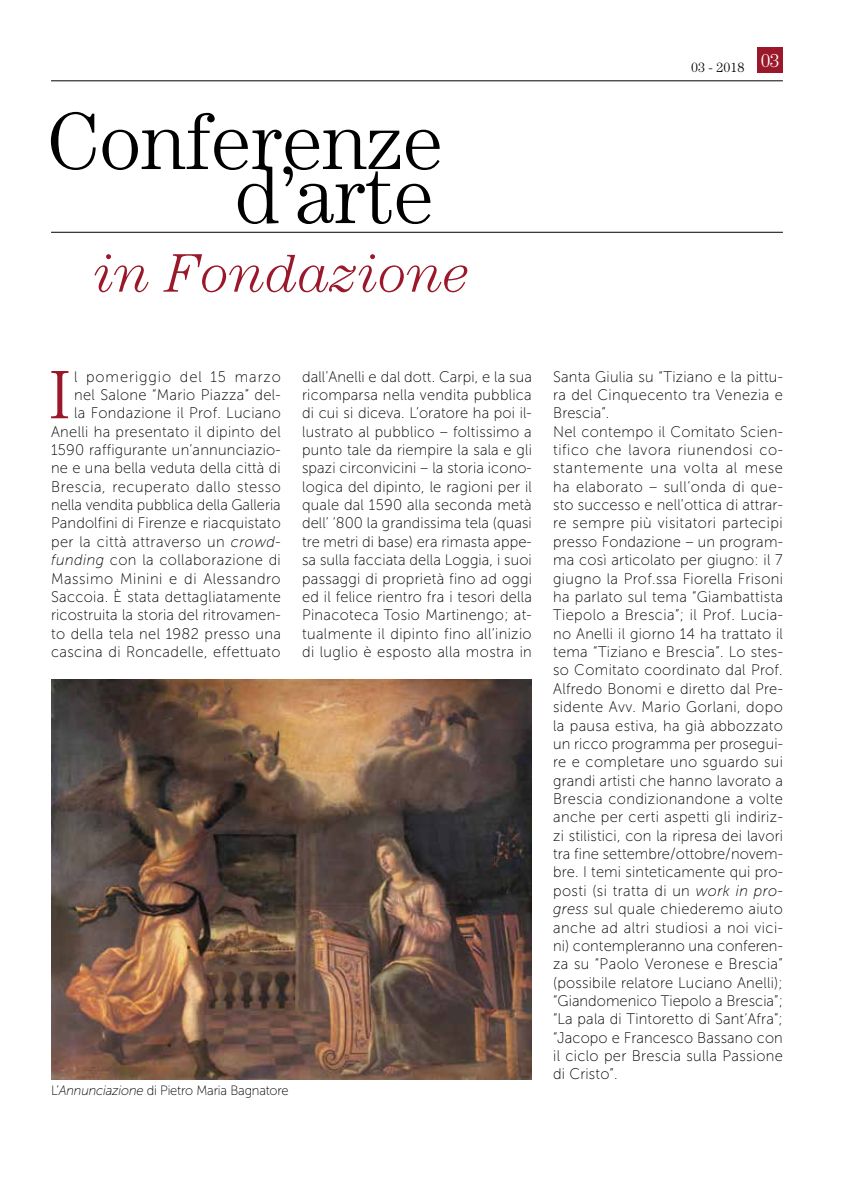
<style>
.page{position:relative;width:851px;height:1191px;background:#fff}
.page>*{position:absolute;margin:0;border:0;box-sizing:border-box;transform-origin:0 0}
.t1{font:300 81.6px "Century";letter-spacing:-.01em;color:#000}
.t2{font:300 68.7px "Century";color:#9a1829;scale:.96 1}
.t3{font:italic 300 54.45px "Century";letter-spacing:.01em;color:#9a1829}
.t4{font:15.3px/18.3px "Museo Sans 100";letter-spacing:.025em;color:#000;text-align:right;scale:.96 1}
.t5{font:13.5px "Museo Sans 100";letter-spacing:-.015em;color:#000;scale:.96 1}
.t6{font:300 13.5px "Century";color:#000}
.s1{font-style:italic}
</style>
<div class="page">
<hr style="left:51px;top:80px;width:731px;height:1px;background:#000">
<div style="left:757px;top:47px;width:25px;height:25px;background:#9a1829"></div>
<hr style="left:51px;top:232px;width:731px;height:1px;background:#000">
<img style="left:51px;top:679px;width:480px;height:400px">
<h1 class="t1" style="left:47px;top:94px;width:398px">Conferenze</h1>
<h1 class="t1" style="left:234px;top:148px;width:201px">d’arte</h1>
<h3 class="t3" style="left:94px;top:242px;width:377px">in Fondazione</h3>
<p class="t6" style="left:691px;top:60px;width:90px">03 - 2018 <sup>03</sup></p>
<p class="t4" style="left:51px;top:367px;width:241px">l pomeriggio del 15 marzo nel Salone “Mario Piazza” del-<br>la Fondazione il Prof. Luciano Anelli ha presentato il dipinto del 1590 raffigurante un’annunciazio&shy;ne e una bella veduta della città di Brescia, recuperato dallo stesso nella vendita pubblica della Galleria Pandolfini di Firenze e riacquistato per la città attraverso un <span class="s1">crowd&shy;funding</span> con la collaborazione di Massimo Minini e di Alessandro Saccoia. È stata dettagliatamente ricostruita la storia del ritrovamen&shy;to della tela nel 1982 presso una cascina di Roncadelle, effettuato</p>
<p class="t4" style="left:302px;top:367px;width:241px;text-align:justify">dall’Anelli e dal dott. Carpi, e la sua ricomparsa nella vendita pubblica di cui si diceva. L’oratore ha poi il&shy;lustrato al pubblico – foltissimo a punto tale da riempire la sala e gli spazi circonvicini – la storia icono&shy;logica del dipinto, le ragioni per il quale dal 1590 alla seconda metà dell’ ‘800 la grandissima tela (quasi tre metri di base) era rimasta appe&shy;sa sulla facciata della Loggia, i suoi passaggi di proprietà fino ad oggi ed il felice rientro fra i tesori della Pinacoteca Tosio Martinengo; at&shy;tualmente il dipinto fino all’inizio di luglio è esposto alla mostra in</p>
<p class="t4" style="left:553px;top:367px;width:241px;text-align:left">Santa Giulia su “Tiziano e la pittu&shy;ra del Cinquecento tra Venezia e Brescia”.<br>Nel contempo il Comitato Scien&shy;tifico che lavora riunendosi co&shy;stantemente una volta al mese ha elaborato – sull’onda di que&shy;sto successo e nell’ottica di attrar&shy;re sempre più visitatori partecipi presso Fondazione – un program&shy;ma così articolato per giugno: il 7 giugno la Prof.ssa Fiorella Frisoni ha parlato sul tema “Giambattista Tiepolo a Brescia”; il Prof. Lucia&shy;no Anelli il giorno 14 ha trattato il tema “Tiziano e Brescia”. Lo stes&shy;so Comitato coordinato dal Prof.<br>Alfredo Bonomi e diretto dal Pre&shy;sidente Avv. Mario Gorlani, dopo la pausa estiva, ha già abbozzato un ricco programma per prosegui&shy;re e completare uno sguardo sui grandi artisti che hanno lavorato a Brescia condizionandone a volte anche per certi aspetti gli indiriz&shy;zi stilistici, con la ripresa dei lavori tra fine settembre/ottobre/novem&shy;bre. I temi sinteticamente qui pro&shy;posti (si tratta di un <span class="s1">work in pro&shy;gress</span> sul quale chiederemo aiuto anche ad altri studiosi a noi vici&shy;ni) contempleranno una conferen&shy;za su “Paolo Veronese e Brescia” (possibile relatore Luciano Anelli); “Giandomenico Tiepolo a Brescia”; “La pala di Tintoretto di Sant’Afra”; “Jacopo e Francesco Bassano con il ciclo per Brescia sulla Passione di Cristo”.</p>
<h2 class="t2" style="left:49px;top:355px;width:23px">I</h2>
<p class="t5" style="left:51px;top:1083px;width:249px">L’<span class="s1">Annunciazione</span> di Pietro Maria Bagnatore</p>
</div>
